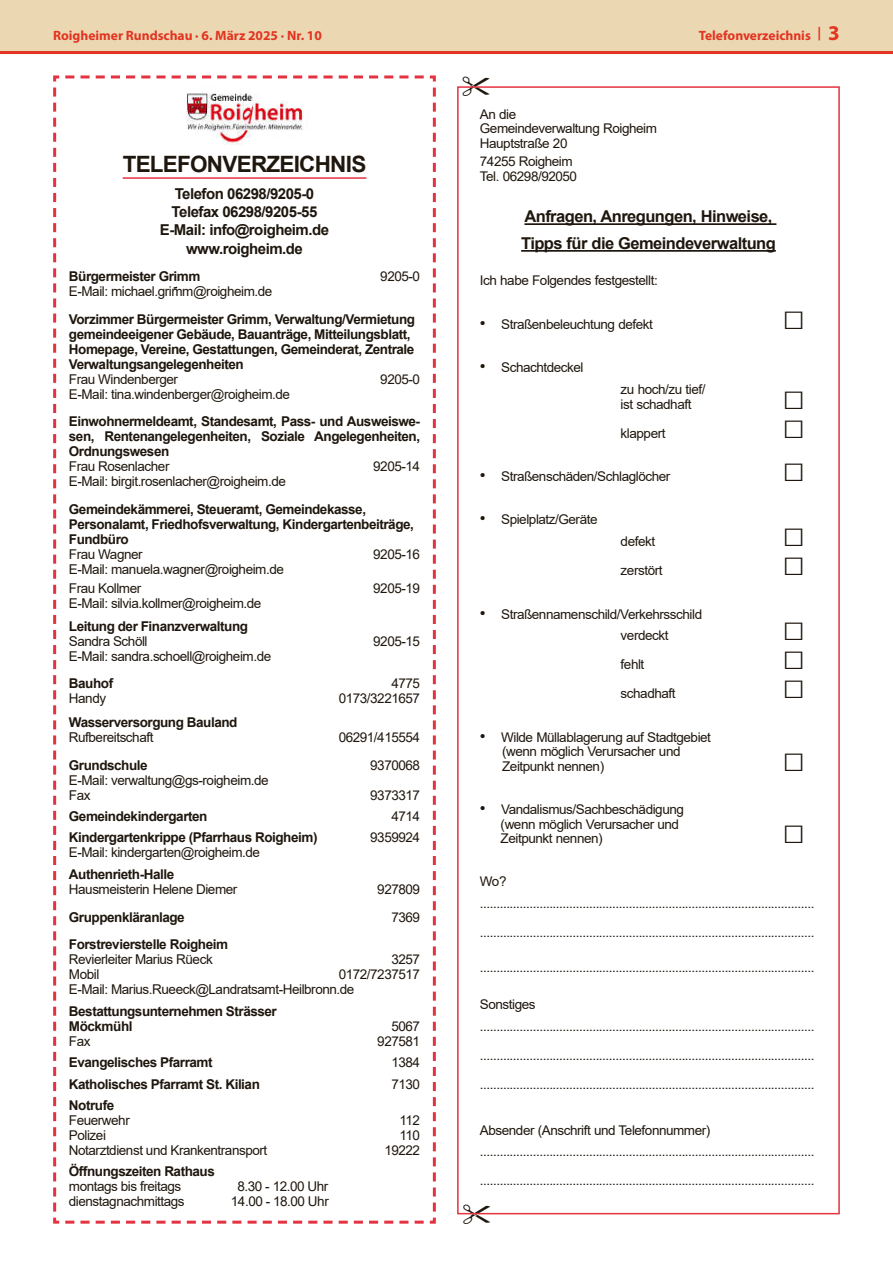
<style>
.page{position:relative;width:893px;height:1263px;background:#fff}
.page>*{position:absolute;margin:0;border:0;box-sizing:border-box;transform-origin:0 0}
.t1{font:37.05px "Arial";color:#1f170e}
.t2{font:700 22.5px "Arial";letter-spacing:-.035em;color:#1f170e}
.t3{font:700 16.35px/26.7px "Arial";letter-spacing:-.035em;color:#1f170e}
.t4{font:700 15px/18px "Arial";letter-spacing:-.035em;color:#1f170e;text-align:center}
.t5{font:13.5px/15px "Arial";letter-spacing:-.035em;color:#1f170e}
.t6{font:700 13.5px/15px "Arial";letter-spacing:-.035em;color:#1f170e}
.t7{font:700 13.5px "Myriad Pro";color:#e23421}
.t8{font:13.35px/14.4px "Arial";letter-spacing:-.035em;color:#1f170e}
.s1{font-size:21px}
.s2{font-size:16.5px}
</style>
<div class="page">
<div style="left:0;top:0;width:893px;height:51px;background:#ebd8b3"></div>
<hr style="left:0;top:51px;width:893px;height:3px;background:#e23421">
<svg style="left:53px;top:75px;width:383px;height:1149px"></svg>
<hr style="left:524px;top:223px;width:252px;height:2px;background:#1f170e">
<hr style="left:521px;top:250px;width:255px;height:2px;background:#1f170e">
<div style="left:457px;top:86px;width:383px;height:1128px;border:2px solid #e43241"></div>
<svg style="left:463px;top:86px;width:27px;height:3px"></svg>
<svg style="left:463px;top:1211px;width:27px;height:4px"></svg>
<p class="t7" style="left:53px;top:26px;width:270px">Roigheimer Rundschau · 6. März 2025 · Nr. 10</p>
<p class="t7" style="left:699px;top:26px;width:142px">Telefonverzeichnis | <span class="s1">3</span></p>
<h2 class="t2" style="left:123px;top:148px;width:245px">TELEFONVERZEICHNIS</h2>
<p class="t4" style="left:160px;top:184px;width:171px">Telefon 06298/9205-0<br>Telefax 06298/9205-55<br>E-Mail: info@roigheim.de</p>
<p class="t4" style="left:186px;top:240px;width:118px">www.roigheim.de</p>
<p class="t6" style="left:69px;top:269px;width:133px">Bürgermeister Grimm</p>
<p class="t5" style="left:380px;top:268px;width:41px">9205-0</p>
<p class="t5" style="left:69px;top:283px;width:205px">E-Mail: michael.grimm@roigheim.de</p>
<p class="t6" style="left:69px;top:311px;width:348px">Vorzimmer Bürgermeister Grimm, Verwaltung/Vermietung gemeindeeigener Gebäude, Bauanträge, Mitteilungsblatt, Homepage, Vereine, Gestattungen, Gemeinderat, Zentrale Verwaltungsangelegenheiten</p>
<p class="t5" style="left:69px;top:371px;width:111px">Frau Windenberger</p>
<p class="t5" style="left:380px;top:371px;width:41px">9205-0</p>
<p class="t5" style="left:69px;top:386px;width:223px">E-Mail: tina.windenberger@roigheim.de</p>
<p class="t6" style="left:69px;top:414px;width:353px;text-align:justify">Einwohnermeldeamt, Standesamt, Pass- und Ausweiswe&shy;sen, Rentenangelegenheiten, Soziale Angelegenheiten, Ordnungswesen</p>
<p class="t5" style="left:69px;top:459px;width:102px">Frau Rosenlacher</p>
<p class="t5" style="left:373px;top:459px;width:48px">9205-14</p>
<p class="t5" style="left:69px;top:474px;width:219px">E-Mail: birgit.rosenlacher@roigheim.de</p>
<p class="t6" style="left:69px;top:502px;width:347px">Gemeindekämmerei, Steueramt, Gemeindekasse,<br>Personalamt, Friedhofsverwaltung, Kindergartenbeiträge,<br>Fundbüro</p>
<p class="t5" style="left:69px;top:547px;width:75px">Frau Wagner</p>
<p class="t5" style="left:373px;top:547px;width:48px">9205-16</p>
<p class="t5" style="left:69px;top:560px;width:217px;line-height:19.2px">E-Mail: manuela.wagner@roigheim.de<br>Frau Kollmer</p>
<p class="t5" style="left:373px;top:581px;width:48px">9205-19</p>
<p class="t5" style="left:69px;top:596px;width:194px">E-Mail: silvia.kollmer@roigheim.de</p>
<p class="t6" style="left:69px;top:619px;width:181px">Leitung der Finanzverwaltung</p>
<p class="t5" style="left:69px;top:634px;width:80px">Sandra Schöll</p>
<p class="t5" style="left:373px;top:634px;width:48px">9205-15</p>
<p class="t5" style="left:69px;top:648px;width:204px">E-Mail: sandra.schoell@roigheim.de</p>
<p class="t6" style="left:69px;top:676px;width:46px">Bauhof</p>
<p class="t5" style="left:391px;top:676px;width:30px">4775</p>
<p class="t5" style="left:69px;top:691px;width:39px">Handy</p>
<p class="t5" style="left:339px;top:691px;width:83px">0173/3221657</p>
<p class="t6" style="left:69px;top:715px;width:170px">Wasserversorgung Bauland</p>
<p class="t5" style="left:69px;top:730px;width:86px">Rufbereitschaft</p>
<p class="t5" style="left:339px;top:730px;width:83px">06291/415554</p>
<p class="t6" style="left:69px;top:758px;width:80px">Grundschule</p>
<p class="t5" style="left:370px;top:757px;width:51px">9370068</p>
<p class="t5" style="left:69px;top:772px;width:201px">E-Mail: verwaltung@gs-roigheim.de<br>Fax</p>
<p class="t5" style="left:370px;top:787px;width:51px">9373317</p>
<p class="t6" style="left:69px;top:809px;width:140px">Gemeindekindergarten</p>
<p class="t5" style="left:391px;top:809px;width:30px">4714</p>
<p class="t6" style="left:69px;top:830px;width:250px">Kindergartenkrippe (Pfarrhaus Roigheim)</p>
<p class="t5" style="left:370px;top:830px;width:51px">9359924</p>
<p class="t5" style="left:69px;top:845px;width:193px">E-Mail: kindergarten@roigheim.de</p>
<p class="t6" style="left:69px;top:867px;width:107px">Authenrieth-Halle</p>
<p class="t5" style="left:69px;top:881px;width:170px">Hausmeisterin Helene Diemer</p>
<p class="t5" style="left:377px;top:881px;width:44px">927809</p>
<p class="t6" style="left:69px;top:909px;width:117px">Gruppenkläranlage</p>
<p class="t5" style="left:391px;top:909px;width:30px">7369</p>
<p class="t6" style="left:69px;top:937px;width:161px">Forstrevierstelle Roigheim</p>
<p class="t5" style="left:69px;top:952px;width:145px">Revierleiter Marius Rüeck</p>
<p class="t5" style="left:391px;top:952px;width:30px">3257</p>
<p class="t5" style="left:69px;top:967px;width:32px">Mobil</p>
<p class="t5" style="left:69px;top:967px;width:353px;text-indent:270px">0172/7237517<br>E-Mail: Marius.Rueeck@Landratsamt-Heilbronn.de</p>
<p class="t6" style="left:69px;top:1004px;width:209px">Bestattungsunternehmen Strässer<br>Möckmühl</p>
<p class="t5" style="left:391px;top:1018px;width:30px">5067</p>
<p class="t5" style="left:69px;top:1033px;width:23px">Fax</p>
<p class="t5" style="left:377px;top:1033px;width:44px">927581</p>
<p class="t6" style="left:69px;top:1055px;width:145px">Evangelisches Pfarramt</p>
<p class="t5" style="left:391px;top:1055px;width:30px">1384</p>
<p class="t6" style="left:69px;top:1076px;width:192px">Katholisches Pfarramt St. Kilian</p>
<p class="t5" style="left:391px;top:1076px;width:30px">7130</p>
<p class="t6" style="left:69px;top:1098px;width:47px">Notrufe</p>
<p class="t5" style="left:69px;top:1112px;width:62px">Feuerwehr</p>
<p class="t5" style="left:399px;top:1112px;width:22px">112</p>
<p class="t5" style="left:69px;top:1127px;width:39px">Polizei</p>
<p class="t5" style="left:399px;top:1127px;width:22px">110</p>
<p class="t5" style="left:69px;top:1142px;width:200px">Notarztdienst und Krankentransport</p>
<p class="t5" style="left:384px;top:1142px;width:37px">19222</p>
<p class="t6" style="left:69px;top:1164px;width:148px">Öffnungszeiten Rathaus</p>
<p class="t5" style="left:69px;top:1179px;width:114px">montags bis freitags</p>
<p class="t5" style="left:238px;top:1179px;width:92px">8.30 - 12.00 Uhr</p>
<p class="t5" style="left:69px;top:1194px;width:117px">dienstagnachmittags</p>
<p class="t5" style="left:231px;top:1194px;width:99px">14.00 - 18.00 Uhr</p>
<p class="t8" style="left:480px;top:107px;width:179px">An die<br>Gemeindeverwaltung Roigheim<br>Hauptstraße 20</p>
<p class="t8" style="left:480px;top:154px;width:99px">74255 Roigheim<br>Tel. 06298/92050</p>
<p class="t3" style="left:521px;top:203px;width:256px">Anfragen, Anregungen, Hinweise,<br>Tipps für die Gemeindeverwaltung</p>
<p class="t8" style="left:480px;top:273px;width:179px">Ich habe Folgendes festgestellt:</p>
<p class="t8" style="left:480px;top:317px;width:175px"><span class="s2">•</span> Straßenbeleuchtung defekt</p>
<h1 class="t1" style="left:783px;top:290px;width:24px">□</h1>
<p class="t8" style="left:480px;top:360px;width:105px"><span class="s2">•</span> Schachtdeckel</p>
<p class="t8" style="left:621px;top:382px;width:86px">zu hoch/zu tief/ ist schadhaft</p>
<h1 class="t1" style="left:783px;top:370px;width:24px">□</h1>
<p class="t8" style="left:621px;top:426px;width:46px">klappert</p>
<h1 class="t1" style="left:783px;top:399px;width:24px">□</h1>
<p class="t8" style="left:480px;top:469px;width:192px"><span class="s2">•</span> Straßenschäden/Schlaglöcher</p>
<h1 class="t1" style="left:783px;top:442px;width:24px">□</h1>
<p class="t8" style="left:480px;top:512px;width:119px"><span class="s2">•</span> Spielplatz/Geräte</p>
<p class="t8" style="left:621px;top:534px;width:36px">defekt</p>
<h1 class="t1" style="left:783px;top:508px;width:24px">□</h1>
<p class="t8" style="left:621px;top:563px;width:43px">zerstört</p>
<h1 class="t1" style="left:783px;top:537px;width:24px">□</h1>
<p class="t8" style="left:621px;top:603px;width:83px;line-height:21.9px;text-indent:-141px"><span class="s2">•</span> Straßennamenschild/Verkehrsschild verdeckt</p>
<h1 class="t1" style="left:783px;top:602px;width:24px">□</h1>
<p class="t8" style="left:621px;top:657px;width:25px">fehlt</p>
<h1 class="t1" style="left:783px;top:631px;width:24px">□</h1>
<p class="t8" style="left:621px;top:686px;width:56px">schadhaft</p>
<h1 class="t1" style="left:783px;top:660px;width:24px">□</h1>
<p class="t8" style="left:502px;top:730px;width:210px;text-indent:-22px"><span class="s2">•</span> Wilde Müllablagerung auf Stadtgebiet (wenn möglich Verursacher und<br>Zeitpunkt nennen)</p>
<h1 class="t1" style="left:783px;top:732px;width:24px">□</h1>
<p class="t8" style="left:501px;top:802px;width:185px;text-indent:-21px"><span class="s2">•</span> Vandalismus/Sachbeschädigung (wenn möglich Verursacher und<br>Zeitpunkt nennen)</p>
<h1 class="t1" style="left:783px;top:804px;width:24px">□</h1>
<p class="t8" style="left:480px;top:871px;width:336px;line-height:21.9px">Wo? .....................................................................................................</p>
<p class="t8" style="left:480px;top:925px;width:336px">.....................................................................................................</p>
<p class="t8" style="left:480px;top:960px;width:336px">.....................................................................................................</p>
<p class="t8" style="left:480px;top:993px;width:336px;line-height:21.9px">Sonstiges .....................................................................................................</p>
<p class="t8" style="left:480px;top:1041px;width:336px;line-height:29px">..................................................................................................... .....................................................................................................</p>
<p class="t8" style="left:480px;top:1119px;width:336px;line-height:21.9px">Absender (Anschrift und Telefonnummer) .....................................................................................................</p>
<p class="t8" style="left:480px;top:1173px;width:336px">.....................................................................................................</p>
</div>
